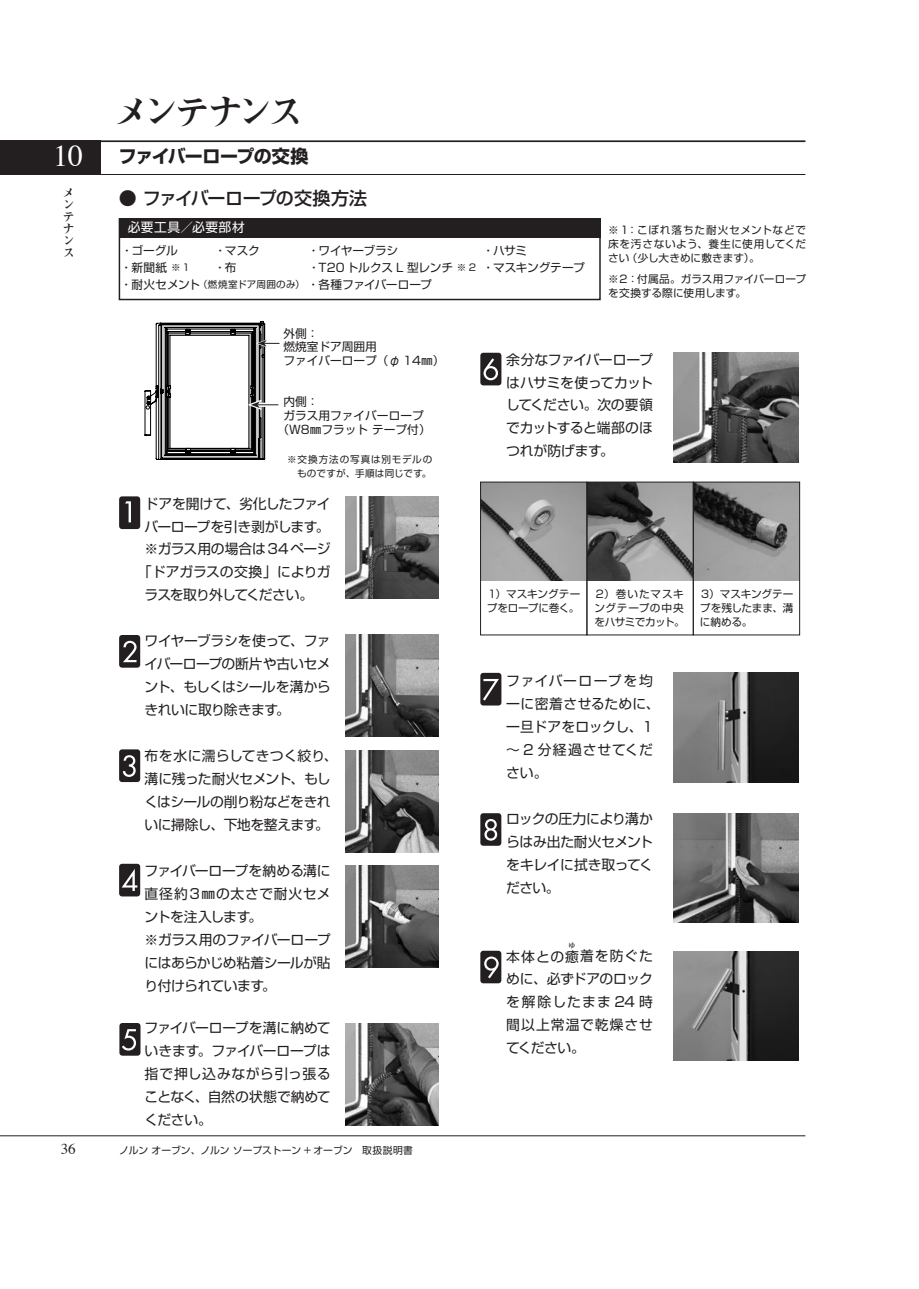
<style>
.page{position:relative;width:919px;height:1289px;background:#fff}
.page>*{position:absolute;margin:0;border:0;box-sizing:border-box;transform-origin:0 0}
.t1{font:36px "Midashi Min Pro MA31";letter-spacing:-.14em;color:#231f20}
.t2{font:500 18px "Shin Go Pro";letter-spacing:-.04em;color:#231f20}
.t3{font:700 18px "Shin Go Pro";letter-spacing:-.055em;color:#231f20}
.t4{font:15px "Times";color:#231f20}
.t5{font:13.8px/23px "Shin Go Pro";letter-spacing:-.02em;color:#231f20;text-align:justify}
.t6{font:13.8px/23px "Shin Go Pro";letter-spacing:.02em;color:#231f20}
.t7{font:13.8px "Shin Go Pro";letter-spacing:-.065em;color:#231f20}
.t8{font:13.8px "Shin Go Pro";letter-spacing:.07em;color:#231f20}
.t9{font:12.75px "Shin Go Pro";letter-spacing:.035em;color:#fff}
.t10{font:12px/12px "Midashi Min Pro MA31";color:#231f20}
.t11{font:11.7px/13.8px "Shin Go Pro";color:#231f20}
.t12{font:11.7px/17px "Shin Go Pro";letter-spacing:-.02em;color:#231f20}
.t13{font:10.65px/13.8px "Shin Go Pro";letter-spacing:.01em;color:#231f20;text-align:justify}
.t14{font:10.65px/13.8px "Shin Go Pro";letter-spacing:-.015em;color:#231f20}
.t15{font:9.75px "Shin Go Pro";color:#231f20}
.t16{font:9.6px/13.8px "Shin Go Pro";letter-spacing:.06em;color:#231f20;text-align:right}
.t17{font:6.9px "Shin Go Pro";color:#231f20}
.s1{font-family:"Times";font-weight:400;font-size:30px;color:#fff}
.s2{font-size:9.6px}
</style>
<div class="page">
<hr style="left:0;top:174px;width:805px;height:1px;background:#231f20">
<hr style="left:0;top:140px;width:805px;height:2px;background:#231f20">
<div style="left:0;top:140px;width:101px;height:35px;background:#231f20"></div>
<hr style="left:0;top:1135px;width:805px;height:1px;background:#231f20">
<div style="left:119px;top:749px;width:21px;height:33px;background:#231f20;border-radius:3px"></div>
<svg style="left:123px;top:755px;width:13px;height:22px"></svg>
<div style="left:119px;top:635px;width:21px;height:32px;background:#231f20;border-radius:3px"></div>
<svg style="left:123px;top:640px;width:13px;height:22px"></svg>
<div style="left:119px;top:1022px;width:21px;height:33px;background:#231f20;border-radius:3px"></div>
<svg style="left:122px;top:1029px;width:14px;height:21px"></svg>
<div style="left:119px;top:863px;width:21px;height:33px;background:#231f20;border-radius:3px"></div>
<svg style="left:122px;top:869px;width:15px;height:22px"></svg>
<div style="left:119px;top:496px;width:21px;height:33px;background:#231f20;border-radius:3px"></div>
<svg style="left:125px;top:501px;width:6px;height:21px"></svg>
<img style="left:345px;top:496px;width:93px;height:102px">
<img style="left:345px;top:634px;width:93px;height:102px">
<img style="left:345px;top:750px;width:93px;height:102px">
<img style="left:345px;top:865px;width:93px;height:102px">
<img style="left:345px;top:1023px;width:93px;height:102px">
<img style="left:673px;top:353px;width:125px;height:109px">
<img style="left:673px;top:673px;width:125px;height:109px">
<img style="left:673px;top:813px;width:125px;height:110px">
<img style="left:673px;top:951px;width:125px;height:109px">
<div style="left:480px;top:950px;width:21px;height:33px;background:#231f20;border-radius:3px"></div>
<svg style="left:484px;top:956px;width:14px;height:22px"></svg>
<div style="left:480px;top:353px;width:21px;height:32px;background:#231f20;border-radius:3px"></div>
<svg style="left:483px;top:358px;width:15px;height:22px"></svg>
<div style="left:480px;top:673px;width:21px;height:32px;background:#231f20;border-radius:3px"></div>
<svg style="left:483px;top:679px;width:16px;height:21px"></svg>
<div style="left:480px;top:813px;width:21px;height:32px;background:#231f20;border-radius:3px"></div>
<svg style="left:484px;top:819px;width:13px;height:21px"></svg>
<div style="left:119px;top:218px;width:481px;height:82px;border:2px solid #231f20"></div>
<div style="left:119px;top:219px;width:481px;height:19px;background:#231f20"></div>
<img style="left:482px;top:484px;width:315px;height:96px">
<div style="left:480px;top:482px;width:107px;height:153px;border:1px solid #231f20"></div>
<div style="left:586px;top:482px;width:107px;height:153px;border:1px solid #231f20"></div>
<div style="left:693px;top:482px;width:106px;height:153px;border:1px solid #231f20"></div>
<svg style="left:145px;top:321px;width:135px;height:139px"></svg>
<h1 class="t1" style="left:114px;top:84px;width:191px">メンテナンス</h1>
<h2 class="t3" style="left:53px;top:142px;width:256px"><span class="s1">10</span> ファイバーロープの交換</h2>
<h2 class="t2" style="left:119px;top:183px;width:250px">● ファイバーロープの交換方法</h2>
<p class="t10" style="left:63px;top:186px;width:12px">メンテナンス</p>
<p class="t9" style="left:128px;top:217px;width:119px">必要工具／必要部材</p>
<p class="t13" style="left:608px;top:222px;width:200px">※ 1：こぼれ落ちた耐火セメントなどで床を汚さないよう、養生に使用してください（少し大きめに敷きます）。</p>
<p class="t13" style="left:608px;top:271px;width:200px">※２：付属品。ガラス用ファイバーロープを交換する際に使用します。</p>
<p class="t11" style="left:121px;top:242px;width:58px">・ゴーグル</p>
<p class="t11" style="left:214px;top:242px;width:47px">・マスク</p>
<p class="t12" style="left:308px;top:240px;width:92px">・ワイヤーブラシ</p>
<p class="t11" style="left:482px;top:242px;width:46px">・ハサミ</p>
<p class="t11" style="left:120px;top:259px;width:71px">・新聞紙 <span class="s2">※1</span></p>
<p class="t11" style="left:214px;top:259px;width:24px">・布</p>
<p class="t12" style="left:120px;top:257px;width:465px;text-indent:188px">・T20 トルクス L 型レンチ <span class="s2">※ 2</span> ・マスキングテープ・耐火セメント<span class="s2">（燃焼室ドア周囲のみ）</span>・各種ファイバーロープ</p>
<p class="t11" style="left:283px;top:325px;width:162px">外側：<br>燃焼室ドア周囲用<br>ファイバーロープ（φ 14㎜）</p>
<p class="t11" style="left:283px;top:393px;width:37px">内側：</p>
<p class="t11" style="left:283px;top:407px;width:142px">ガラス用ファイバーロープ</p>
<p class="t11" style="left:277px;top:421px;width:155px">（W8㎜フラット テープ付）</p>
<p class="t16" style="left:287px;top:451px;width:146px">※交換方法の写真は別モデルのものですが、手順は同じです。</p>
<p class="t5" style="left:145px;top:490px;width:188px">ドアを開けて、劣化したファイ</p>
<p class="t5" style="left:145px;top:513px;width:186px">バーロープを引き剥がします。</p>
<p class="t5" style="left:145px;top:536px;width:188px">※ガラス用の場合は34ページ</p>
<p class="t5" style="left:138px;top:559px;width:194px">「ドアガラスの交換」によりガ</p>
<p class="t7" style="left:145px;top:584px;width:170px">ラスを取り外してください。</p>
<p class="t5" style="left:145px;top:628px;width:188px">ワイヤーブラシを使って、ファイバーロープの断片や古いセメント、もしくはシールを溝からきれいに取り除きます。</p>
<p class="t5" style="left:145px;top:742px;width:194px;text-align:left">布を水に濡らしてきつく絞り、溝に残った耐火セメント、もしくはシールの削り粉などをきれいに掃除し、下地を整えます。</p>
<p class="t5" style="left:145px;top:857px;width:188px;text-align:left">ファイバーロープを納める溝に直径約３㎜の太さで耐火セメントを注入します。<br>※ガラス用のファイバーロープにはあらかじめ粘着シールが貼り付けられています。</p>
<p class="t5" style="left:145px;top:1014px;width:188px">ファイバーロープを溝に納めていきます。ファイバーロープは指で押し込みながら引っ張ることなく、自然の状態で納めてください。</p>
<p class="t4" style="left:61px;top:1134px;width:16px">36</p>
<p class="t15" style="left:119px;top:1141px;width:295px">ノルン オーブン、ノルン ソープストーン + オーブン 取扱説明書</p>
<p class="t5" style="left:506px;top:346px;width:148px">余分なファイバーロープはハサミを使ってカットしてください。次の要領でカットすると端部のほつれが防げます。</p>
<p class="t14" style="left:486px;top:586px;width:95px">１）マスキングテープをロープに巻く。</p>
<p class="t13" style="left:594px;top:586px;width:92px">２）巻いたマスキングテープの中央をハサミでカット。</p>
<p class="t13" style="left:699px;top:586px;width:95px">３）マスキングテープを残したまま、溝に納める。</p>
<p class="t6" style="left:506px;top:667px;width:155px">ファイバーロープを均一に密着させるために、一旦ドアをロックし、1～ 2 分経過させてください。</p>
<p class="t5" style="left:506px;top:805px;width:148px">ロックの圧力により溝からはみ出た耐火セメントをキレイに拭き取ってください。</p>
<p class="t17" style="left:568px;top:940px;width:8px">ゆ</p>
<p class="t5" style="left:506px;top:966px;width:148px">めに、必ずドアのロックを解除したまま 24 時間以上常温で乾燥させてください。</p>
<p class="t8" style="left:506px;top:944px;width:148px">本体との癒着を防ぐた</p>
</div>
